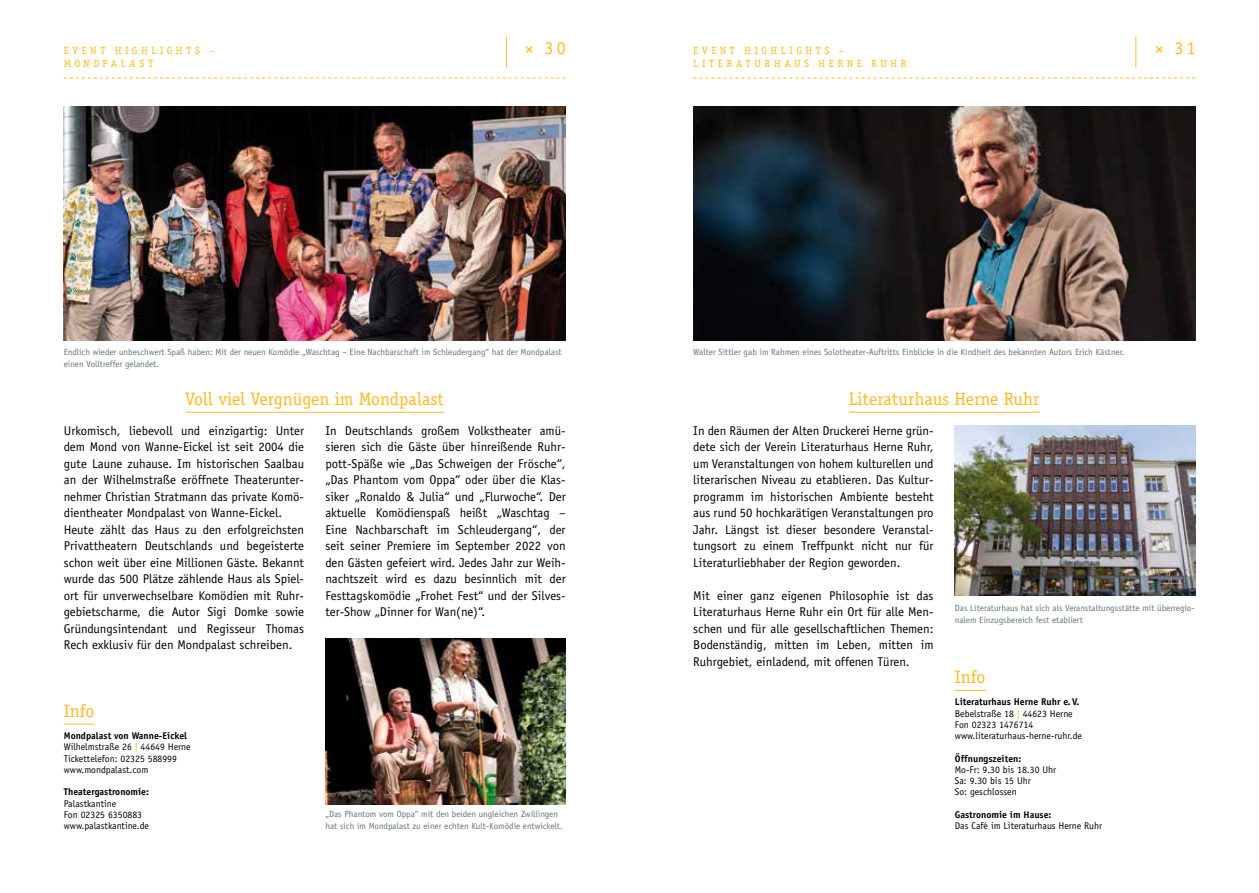
<style>
.page{position:relative;width:1259px;height:893px;background:#fff}
.page>*{position:absolute;margin:0;border:0;box-sizing:border-box;transform-origin:0 0}
.t1{font:18px "Officina Serif";color:#fbbb21}
.t2{font:18px "Officina Sans";color:#fbbb21}
.t3{font:12.75px/16.5px "Officina Sans";color:#000;text-align:justify}
.t4{font:10.5px/12.6px "Officina Serif";letter-spacing:.34em;color:#fbbb21}
.t5{font:9.75px/11.2px "Officina Sans";color:#000}
.t6{font:700 9.75px "Officina Sans";color:#000}
.t7{font:9px/12px "Officina Sans";color:#667478}
.s1{font-weight:700}
.s2{color:#fbbb21}
</style>
<div class="page">
<svg style="left:693px;top:78px;width:502px;height:1px"></svg>
<hr style="left:1135px;top:37px;width:1px;height:31px;background:#fbbb21">
<svg style="left:64px;top:78px;width:502px;height:1px"></svg>
<hr style="left:506px;top:37px;width:1px;height:31px;background:#fbbb21">
<img style="left:64px;top:106px;width:502px;height:234px">
<img style="left:693px;top:106px;width:502px;height:234px">
<img style="left:325px;top:638px;width:241px;height:166px">
<img style="left:955px;top:425px;width:240px;height:170px">
<hr style="left:849px;top:412px;width:190px;height:1px;background:#fbbb21">
<hr style="left:955px;top:690px;width:30px;height:1px;background:#fbbb21">
<hr style="left:185px;top:412px;width:259px;height:1px;background:#fbbb21">
<hr style="left:64px;top:724px;width:30px;height:1px;background:#fbbb21">
<p class="t4" style="left:64px;top:44px;width:152px">EVENT HIGHLIGHTS –<br>MONDPALAST</p>
<h1 class="t2" style="left:525px;top:37px;width:43px">× 30</h1>
<p class="t7" style="left:64px;top:346px;width:499px">Endlich wieder unbeschwert Spaß haben: Mit der neuen Komödie „Waschtag – Eine Nachbarschaft im Schleudergang“ hat der Mondpalast einen Volltreffer gelandet.</p>
<h1 class="t1" style="left:185px;top:388px;width:260px">Voll viel Vergnügen im Mondpalast</h1>
<p class="t3" style="left:64px;top:422px;width:242px;text-align:left">Urkomisch, liebevoll und einzigartig: Unter dem Mond von Wanne-Eickel ist seit 2004 die gute Laune zuhause. Im historischen Saalbau an der Wilhelmstraße eröffnete Theaterunter&shy;nehmer Christian Stratmann das private Komö&shy;dientheater Mondpalast von Wanne-Eickel.<br>Heute zählt das Haus zu den erfolgreichsten Privattheatern Deutschlands und begeisterte schon weit über eine Millionen Gäste. Bekannt wurde das 500 Plätze zählende Haus als Spiel&shy;ort für unverwechselbare Komödien mit Ruhr&shy;gebietscharme, die Autor Sigi Domke sowie Gründungsintendant und Regisseur Thomas Rech exklusiv für den Mondpalast schreiben.</p>
<p class="t3" style="left:325px;top:422px;width:242px">In Deutschlands großem Volkstheater amü&shy;sieren sich die Gäste über hinreißende Ruhr&shy;pott-Späße wie „Das Schweigen der Frösche“, „Das Phantom vom Oppa“ oder über die Klas&shy;siker „Ronaldo &amp; Julia“ und „Flurwoche“. Der aktuelle Komödienspaß heißt „Waschtag – Eine Nachbarschaft im Schleudergang“, der seit seiner Premiere im September 2022 von den Gästen gefeiert wird. Jedes Jahr zur Weih&shy;nachtszeit wird es dazu besinnlich mit der Festtagskomödie „Frohet Fest“ und der Silves&shy;ter-Show „Dinner for Wan(ne)“.</p>
<h1 class="t1" style="left:64px;top:700px;width:32px">Info</h1>
<p class="t5" style="left:64px;top:730px;width:128px"><span class="s1">Mondpalast von Wanne-Eickel<br></span>Wilhelmstraße 26 <span class="s2">|</span> 44649 Herne<br>Tickettelefon: 02325 588999 www.mondpalast.com</p>
<p class="t6" style="left:64px;top:786px;width:87px">Theatergastronomie:</p>
<p class="t5" style="left:64px;top:798px;width:87px">Palastkantine<br>Fon 02325 6350883 www.palastkantine.de</p>
<p class="t7" style="left:325px;top:808px;width:239px">„Das Phantom vom Oppa“ mit den beiden ungleichen Zwillingen hat sich im Mondpalast zu einer echten Kult-Komödie entwickelt.</p>
<p class="t4" style="left:693px;top:44px;width:152px">EVENT HIGHLIGHTS –</p>
<h1 class="t2" style="left:1154px;top:37px;width:42px">× 31</h1>
<p class="t4" style="left:693px;top:57px;width:215px">LITERATURHAUS HERNE RUHR</p>
<p class="t7" style="left:693px;top:346px;width:433px">Walter Sittler gab im Rahmen eines Solotheater-Auftritts Einblicke in die Kindheit des bekannten Autors Erich Kästner.</p>
<h1 class="t1" style="left:849px;top:388px;width:192px">Literaturhaus Herne Ruhr</h1>
<p class="t3" style="left:693px;top:422px;width:242px">In den Räumen der Alten Druckerei Herne grün&shy;dete sich der Verein Literaturhaus Herne Ruhr, um Veranstaltungen von hohem kulturellen und literarischen Niveau zu etablieren. Das Kultur&shy;programm im historischen Ambiente besteht aus rund 50 hochkarätigen Veranstaltungen pro Jahr. Längst ist dieser besondere Veranstal&shy;tungsort zu einem Treffpunkt nicht nur für Literaturliebhaber der Region geworden.</p>
<p class="t3" style="left:693px;top:587px;width:242px">Mit einer ganz eigenen Philosophie ist das Literaturhaus Herne Ruhr ein Ort für alle Men&shy;schen und für alle gesellschaftlichen Themen:<br>Bodenständig, mitten im Leben, mitten im Ruhrgebiet, einladend, mit offenen Türen.</p>
<p class="t7" style="left:955px;top:602px;width:241px">Das Literaturhaus hat sich als Veranstaltungsstätte mit überregio&shy;nalem Einzugsbereich fest etabliert</p>
<h1 class="t1" style="left:955px;top:666px;width:32px">Info</h1>
<p class="t5" style="left:955px;top:696px;width:129px"><span class="s1">Literaturhaus Herne Ruhr e.V.<br></span>Bebelstraße 18 <span class="s2">|</span> 44623 Herne<br>Fon 02323 1476714 www.literaturhaus-herne-ruhr.de</p>
<p class="t6" style="left:955px;top:752px;width:68px">Öffnungszeiten:</p>
<p class="t5" style="left:955px;top:764px;width:103px">Mo-Fr: 9.30 bis 18.30 Uhr<br>Sa: 9.30 bis 15 Uhr<br>So: geschlossen</p>
<p class="t6" style="left:955px;top:809px;width:98px">Gastronomie im Hause:</p>
<p class="t5" style="left:955px;top:820px;width:149px">Das Café im Literaturhaus Herne Ruhr</p>
</div>
